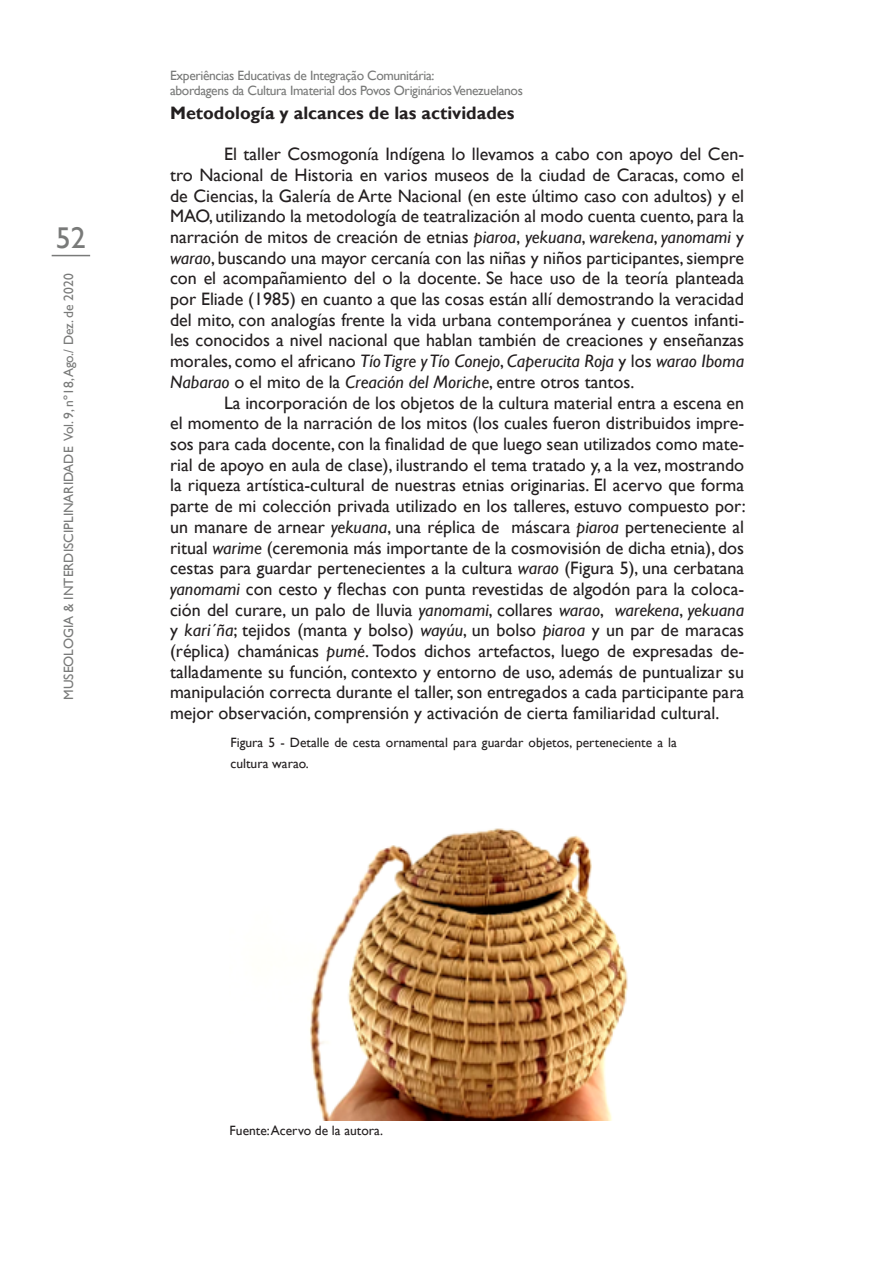
<style>
.page{position:relative;width:893px;height:1263px;background:#fff}
.page>*{position:absolute;margin:0;border:0;box-sizing:border-box;transform-origin:0 0}
.t1{font:30px "Gill Sans";color:#797a79}
.t2{font:18px/20.7px "Gill Sans";color:#231f20;text-align:justify}
.t3{font:700 18px "Gill Sans";color:#231f20}
.t4{font:13.5px/15px "Gill Sans";letter-spacing:-.025em;color:#797a79}
.Museologia_Pamela{font:13.5px/20.7px "Gill Sans";color:#231f20}
.t5{font:13.5px "Gill Sans";color:#797a79}
.s1{font-style:italic}
</style>
<div class="page">
<hr style="left:52px;top:255px;width:38px;height:1px;background:#797a79">
<img style="left:310px;top:828px;width:318px;height:292px">
<h1 class="t1" style="left:56px;top:221px;width:31px">52</h1>
<p class="t5" style="left:61px;top:700px;width:428px;rotate:-90deg">MUSEOLOGIA &amp; INTERDISCIPLINARIDADE Vol. 9, nº18, Ago./ Dez. de 2020</p>
<p class="t4" style="left:170px;top:69px;width:354px">Experiências Educativas de Integração Comunitária:<br>abordagens da Cultura Imaterial dos Povos Originários Venezuelanos</p>
<p class="t3" style="left:170px;top:102px;width:346px">Metodología y alcances de las actividades</p>
<p class="t2" style="left:170px;top:144px;width:576px;text-indent:54px">El taller Cosmogonía Indígena lo llevamos a cabo con apoyo del Cen&shy;tro Nacional de Historia en varios museos de la ciudad de Caracas, como el de Ciencias, la Galería de Arte Nacional (en este último caso con adultos) y el MAO, utilizando la metodología de teatralización al modo cuenta cuento, para la narración de mitos de creación de etnias <span class="s1">piaroa</span>, <span class="s1">yekuana</span>, <span class="s1">warekena</span>, <span class="s1">yanomami</span> y <span class="s1">warao</span>, buscando una mayor cercanía con las niñas y niños participantes, siempre con el acompañamiento del o la docente. Se hace uso de la teoría planteada por Eliade (1985) en cuanto a que las cosas están allí demostrando la veracidad del mito, con analogías frente la vida urbana contemporánea y cuentos infanti&shy;les conocidos a nivel nacional que hablan también de creaciones y enseñanzas morales, como el africano <span class="s1">Tío Tigre y Tío Conejo</span>, <span class="s1">Caperucita Roja</span> y los <span class="s1">warao Iboma Nabarao</span> o el mito de la <span class="s1">Creación del Moriche</span>, entre otros tantos.</p>
<p class="t2" style="left:170px;top:392px;width:577px;text-indent:54px">La incorporación de los objetos de la cultura material entra a escena en el momento de la narración de los mitos (los cuales fueron distribuidos impre&shy;sos para cada docente, con la finalidad de que luego sean utilizados como mate&shy;rial de apoyo en aula de clase), ilustrando el tema tratado y, a la vez, mostrando la riqueza artística-cultural de nuestras etnias originarias. El acervo que forma parte de mi colección privada utilizado en los talleres, estuvo compuesto por: un manare de arnear <span class="s1">yekuana</span>, una réplica de máscara <span class="s1">piaroa</span> perteneciente al ritual <span class="s1">warime</span> (ceremonia más importante de la cosmovisión de dicha etnia), dos cestas para guardar pertenecientes a la cultura <span class="s1">warao</span> (Figura 5), una cerbatana <span class="s1">yanomami</span> con cesto y flechas con punta revestidas de algodón para la coloca&shy;ción del curare, un palo de lluvia <span class="s1">yanomami</span>, collares <span class="s1">warao</span>, <span class="s1">warekena</span>, <span class="s1">yekuana </span>y <span class="s1">kari´ña</span>; tejidos (manta y bolso) <span class="s1">wayúu</span>, un bolso <span class="s1">piaroa</span> y un par de maracas (réplica) chamánicas <span class="s1">pumé</span>. Todos dichos artefactos, luego de expresadas de&shy;talladamente su función, contexto y entorno de uso, además de puntualizar su manipulación correcta durante el taller, son entregados a cada participante para mejor observación, comprensión y activación de cierta familiaridad cultural.</p>
<p class="Museologia_Pamela" style="left:230px;top:733px;width:448px">Figura 5 - Detalle de cesta ornamental para guardar objetos, perteneciente a la cultura warao.</p>
<p class="Museologia_Pamela" style="left:230px;top:1121px;width:155px">Fuente: Acervo de la autora.</p>
</div>
